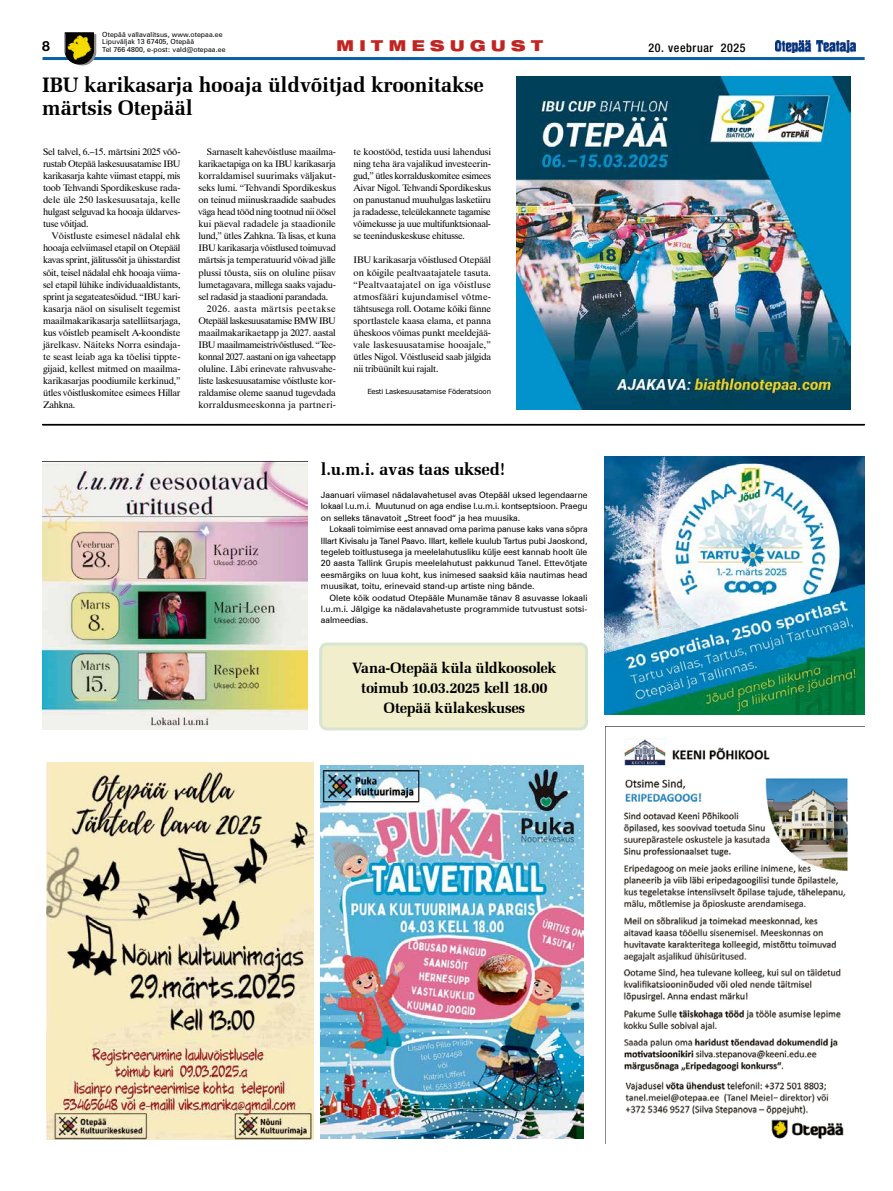
<style>
.page{position:relative;width:893px;height:1191px;background:#fff}
.page>*{position:absolute;margin:0;border:0;box-sizing:border-box;transform-origin:0 0}
.t1{font:700 21px/23px "Zapf Elliptical 711 BT";letter-spacing:-.01em;color:#000}
.t2{font:700 17px "Zapf Elliptical 711 BT";letter-spacing:-.01em;color:#000}
.t3{font:700 15px/20px "Zapf Elliptical 711 BT";letter-spacing:-.025em;color:#000;text-align:center}
.t4{font:900 expanded 15px "Helvetica Neue LT Com";color:#c12522}
.t5{font:700 14px "Helvetica Neue LT Std";color:#000}
.t6{font:500 condensed 12px "Helvetica Neue LT Com";letter-spacing:.05em;color:#000}
.t7{font:9.5px/12px "Dutch 801 BT";letter-spacing:-.025em;color:#000;text-align:justify}
.t8{font:9.5px "Dutch 801 BT";letter-spacing:-.005em;color:#000}
.t9{font:9.5px "Dutch 801 BT";color:#000}
.t10{font:9.5px "Dutch 801 BT";letter-spacing:.01em;color:#000}
.t11{font:9.5px "Dutch 801 BT";letter-spacing:.045em;color:#000}
.t12{font:8.7px/11.4px "Zurich BT";letter-spacing:-.005em;color:#000;text-align:justify}
.t13{font:7px/7.5px "Zurich BT";letter-spacing:.01em;color:#000}
.t14{font:7px "Verdana";letter-spacing:-.03em;color:#000}
</style>
<div class="page">
<img style="left:775px;top:40px;width:80px;height:12px">
<hr style="left:43px;top:57px;width:822px;height:3px;background:#0761a3">
<svg style="left:65px;top:32px;width:31px;height:34px"></svg>
<svg style="left:42px;top:424px;width:823px;height:1px"></svg>
<img style="left:47px;top:762px;width:266px;height:377px">
<img style="left:605px;top:456px;width:259px;height:258px">
<img style="left:606px;top:726px;width:258px;height:414px">
<img style="left:320px;top:765px;width:264px;height:373px">
<img style="left:43px;top:461px;width:265px;height:268px">
<img style="left:517px;top:77px;width:333px;height:332px">
<div style="left:321px;top:644px;width:265px;height:85px;background:#f0eecb;border-radius:6px"></div>
<div style="left:319px;top:642px;width:269px;height:88px;border:3px solid #d8e4d2;border-radius:6px"></div>
<p class="t13" style="left:102px;top:30px;width:125px">Otepää vallavalitsus, www.otepaa.ee<br>Lipuväljak 13 67405, Otepää<br>Tel 766 4800, e-post: vald@otepaa.ee</p>
<h3 class="t4" style="left:336px;top:36px;width:208px">M I T M E S U G U S T</h3>
<h1 class="t1" style="left:42px;top:73px;width:443px">IBU karikasarja hooaja üldvõitjad kroonitakse märtsis Otepääl</h1>
<p class="t7" style="left:43px;top:146px;width:139px">Sel talvel, 6.–15. märtsini 2025 võõ&shy;rustab Otepää laskesuusatamise IBU karikasarja kahte viimast etappi, mis toob Tehvandi Spordikeskuse rada&shy;dele üle 250 laskesuusataja, kelle hulgast selguvad ka hooaja üldarves&shy;tuse võitjad.</p>
<p class="t7" style="left:43px;top:230px;width:139px;text-indent:9px">Võistluste esimesel nädalal ehk hooaja eelviimasel etapil on Otepääl kavas sprint, jälitussõit ja ühisstardist sõit, teisel nädalal ehk hooaja viima&shy;sel etapil lühike individuaaldistants, sprint ja segateatesõidud. “IBU kari&shy;kasarja näol on sisuliselt tegemist maailmakarikasarja satelliitsarjaga, kus võistleb peamiselt A-koondiste järelkasv. Näiteks Norra esindaja&shy;te seast leiab aga ka tõelisi tippte&shy;gijaid, kellest mitmed on maailma&shy;karikasarjas poodiumile kerkinud,” ütles võistluskomitee esimees Hillar Zahkna.</p>
<h3 class="t5" style="left:42px;top:37px;width:9px">8</h3>
<p class="t6" style="left:648px;top:40px;width:99px">20. veebruar 2025</p>
<p class="t7" style="left:354px;top:146px;width:139px">te koostööd, testida uusi lahendusi ning teha ära vajalikud investeerin&shy;gud,” ütles korralduskomitee esimees Aivar Nigol. Tehvandi Spordikeskus on panustanud muuhulgas lasketiiru ja radadesse, teleülekannete tagamise võimekusse ja uue multifunktsionaal&shy;se teeninduskeskuse ehitusse.</p>
<p class="t7" style="left:354px;top:254px;width:139px">IBU karikasarja võistlused Otepääl on kõigile pealtvaatajatele tasuta. “Pealtvaatajatel on iga võistluse atmosfääri kujundamisel võtme&shy;tähtsusega roll. Ootame kõiki fänne sportlastele kaasa elama, et panna üheskoos võimas punkt meeldejää&shy;vale laskesuusatamise hooajale,” ütles Nigol. Võistluseid saab jälgida nii tribüünilt kui rajalt.</p>
<p class="t14" style="left:367px;top:386px;width:125px">Eesti Laskesuusatamise Föderatsioon</p>
<p class="t7" style="left:207px;top:146px;width:130px">Sarnaselt kahevõistluse maailma-</p>
<p class="t7" style="left:198px;top:158px;width:139px">karikaetapiga on ka IBU karikasarja</p>
<p class="t8" style="left:198px;top:170px;width:139px">korraldamisel suurimaks väljakut-</p>
<p class="t7" style="left:198px;top:182px;width:139px">seks lumi. “Tehvandi Spordikeskus</p>
<p class="t7" style="left:198px;top:194px;width:139px">on teinud miinuskraadide saabudes</p>
<p class="t7" style="left:198px;top:206px;width:139px">väga head tööd ning tootnud nii öösel</p>
<p class="t9" style="left:198px;top:218px;width:139px">kui päeval radadele ja staadionile</p>
<p class="t7" style="left:198px;top:230px;width:139px">lund,” ütles Zahkna. Ta lisas, et kuna</p>
<p class="t7" style="left:198px;top:242px;width:139px">IBU karikasarja võistlused toimuvad</p>
<p class="t7" style="left:198px;top:254px;width:139px">märtsis ja temperatuurid võivad jälle</p>
<p class="t8" style="left:198px;top:266px;width:139px">plussi tõusta, siis on oluline piisav</p>
<p class="t7" style="left:198px;top:278px;width:139px">lumetagavara, millega saaks vajadu-</p>
<p class="t7" style="left:198px;top:290px;width:131px">sel radasid ja staadioni parandada.</p>
<p class="t11" style="left:207px;top:302px;width:130px">2026. aasta märtsis peetakse</p>
<p class="t7" style="left:198px;top:314px;width:139px">Otepääl laskesuusatamise BMW IBU</p>
<p class="t7" style="left:198px;top:326px;width:139px">maailmakarikaetapp ja 2027. aastal</p>
<p class="t7" style="left:198px;top:338px;width:139px">IBU maailmameistrivõistlused. “Tee-</p>
<p class="t7" style="left:198px;top:350px;width:139px">konnal 2027. aastani on iga vaheetapp</p>
<p class="t7" style="left:198px;top:362px;width:139px">oluline. Läbi erinevate rahvusvahe-</p>
<p class="t7" style="left:198px;top:374px;width:139px">liste laskesuusatamise võistluste kor-</p>
<p class="t7" style="left:198px;top:386px;width:139px">raldamise oleme saanud tugevdada</p>
<p class="t10" style="left:198px;top:398px;width:139px">korraldusmeeskonna ja partneri-</p>
<h2 class="t2" style="left:321px;top:459px;width:186px">l.u.m.i. avas taas uksed!</h2>
<p class="t12" style="left:321px;top:489px;width:268px">Jaanuari viimasel nädalavahetusel avas Otepääl uksed legendaarne lokaal l.u.m.i. Muutunud on aga endise l.u.m.i. kontseptsioon. Praegu on selleks tänavatoit „Street food“ ja hea muusika.</p>
<p class="t12" style="left:321px;top:523px;width:268px;text-indent:9px">Lokaali toimimise eest annavad oma parima panuse kaks vana sõpra Illart Kivisalu ja Tanel Paavo. Illart, kellele kuulub Tartus pubi Jaoskond, tegeleb toitlustusega ja meelelahutusliku külje eest kannab hoolt üle 20 aasta Tallink Grupis meelelahutust pakkunud Tanel. Ettevõtjate eesmärgiks on luua koht, kus inimesed saaksid käia nautimas head muusikat, toitu, erinevaid stand-up artiste ning bände.</p>
<p class="t12" style="left:321px;top:591px;width:268px;text-indent:9px">Olete kõik oodatud Otepääle Munamäe tänav 8 asuvasse lokaali l.u.m.i. Jälgige ka nädalavahetuste programmide tutvustust sotsi&shy;aalmeedias.</p>
<h3 class="t3" style="left:352px;top:657px;width:205px">Vana-Otepää küla üldkoosolek toimub 10.03.2025 kell 18.00<br>Otepää külakeskuses</h3>
</div>
